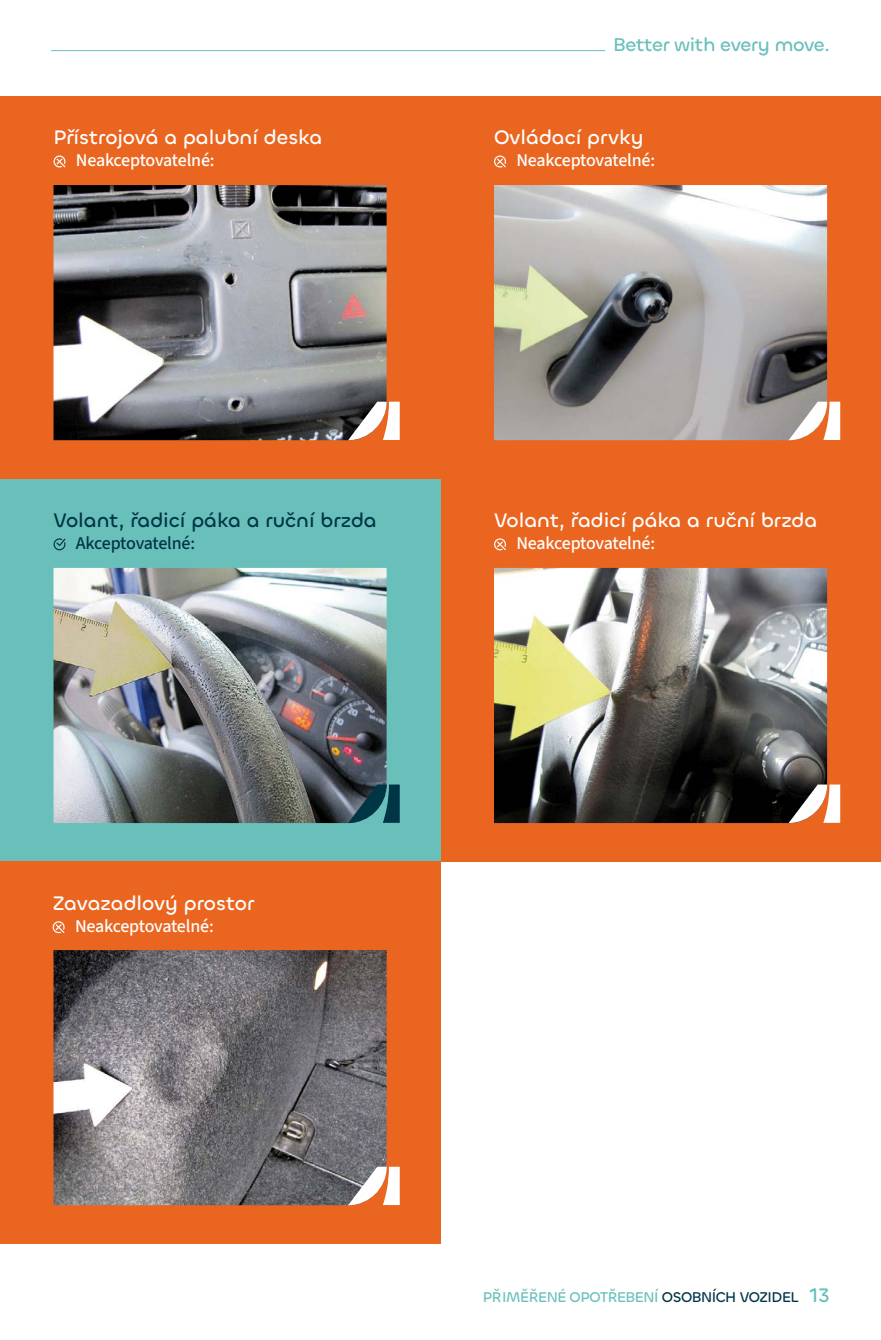
<style>
.page{position:relative;width:881px;height:1340px;background:#fff}
.page>*{position:absolute;margin:0;border:0;box-sizing:border-box;transform-origin:0 0}
.nadpis_k_odstavcovému_textu{font:500 20.25px "Chillax";color:#fff}
.nadpis_k_odstavcovému_textu-2{font:500 20.25px "Chillax";color:#003546}
.t1{font:500 19.12px "Chillax";letter-spacing:-.02em;color:#69c0bb}
.text_s_odrážkou__small_size{font:500 18px "Source Sans 3";letter-spacing:-.025em;color:#fff}
.text_s_odrážkou__small_size-2{font:500 18px "Source Sans 3";letter-spacing:-.025em;color:#003546}
.t2{font:500 14.62px "Chillax";letter-spacing:-.03em;color:#69c0bb}
.s1{color:#003546}
.s2{font-size:20.25px}
</style>
<div class="page">
<hr style="left:51px;top:50px;width:554px;height:1px;background:#69c0bb">
<div style="left:440px;top:96px;width:440px;height:382px;background:#ea651f"></div>
<img style="left:494px;top:185px;width:332px;height:255px">
<svg style="left:788px;top:401px;width:51px;height:39px;background:#dbc4b8"></svg>
<svg style="left:494px;top:155px;width:12px;height:12px"></svg>
<div style="left:440px;top:478px;width:440px;height:383px;background:#ea651f"></div>
<img style="left:494px;top:568px;width:332px;height:255px">
<svg style="left:788px;top:784px;width:51px;height:39px;background:#af998d"></svg>
<svg style="left:494px;top:538px;width:12px;height:12px"></svg>
<div style="left:0;top:96px;width:440px;height:382px;background:#ea651f"></div>
<img style="left:53px;top:185px;width:333px;height:255px">
<svg style="left:348px;top:401px;width:51px;height:39px;background:#b9a499"></svg>
<svg style="left:53px;top:155px;width:12px;height:12px"></svg>
<div style="left:0;top:478px;width:440px;height:383px;background:#69c0bb"></div>
<svg style="left:53px;top:538px;width:12px;height:12px"></svg>
<img style="left:53px;top:568px;width:333px;height:255px">
<svg style="left:348px;top:784px;width:51px;height:39px;background:#25525d"></svg>
<div style="left:0;top:861px;width:440px;height:383px;background:#ea651f"></div>
<img style="left:53px;top:950px;width:333px;height:255px">
<svg style="left:348px;top:1166px;width:51px;height:39px;background:#cfbab0"></svg>
<svg style="left:53px;top:921px;width:12px;height:12px"></svg>
<p class="nadpis_k_odstavcovému_textu" style="left:53px;top:125px;width:270px">Přístrojová a palubní deska</p>
<p class="text_s_odrážkou__small_size" style="left:76px;top:148px;width:140px">Neakceptovatelné:</p>
<p class="t1" style="left:613px;top:32px;width:218px">Better with every move.</p>
<p class="nadpis_k_odstavcovému_textu" style="left:494px;top:125px;width:151px">Ovládací prvky</p>
<p class="text_s_odrážkou__small_size" style="left:516px;top:148px;width:140px">Neakceptovatelné:</p>
<p class="nadpis_k_odstavcovému_textu-2" style="left:53px;top:508px;width:324px">Volant, řadicí páka a ruční brzda</p>
<p class="text_s_odrážkou__small_size-2" style="left:76px;top:531px;width:121px">Akceptovatelné:</p>
<p class="nadpis_k_odstavcovému_textu" style="left:494px;top:508px;width:324px">Volant, řadicí páka a ruční brzda</p>
<p class="text_s_odrážkou__small_size" style="left:516px;top:531px;width:140px">Neakceptovatelné:</p>
<p class="nadpis_k_odstavcovému_textu" style="left:53px;top:890px;width:203px">Zavazadlový prostor</p>
<p class="text_s_odrážkou__small_size" style="left:75px;top:913px;width:140px">Neakceptovatelné:</p>
<p class="t2" style="left:482px;top:1287px;width:348px">PŘ IMĚŘENÉ OPOTŘEBENÍ <span class="s1">OSOBNÍCH VOZIDEL</span> <span class="s2">13</span></p>
</div>
